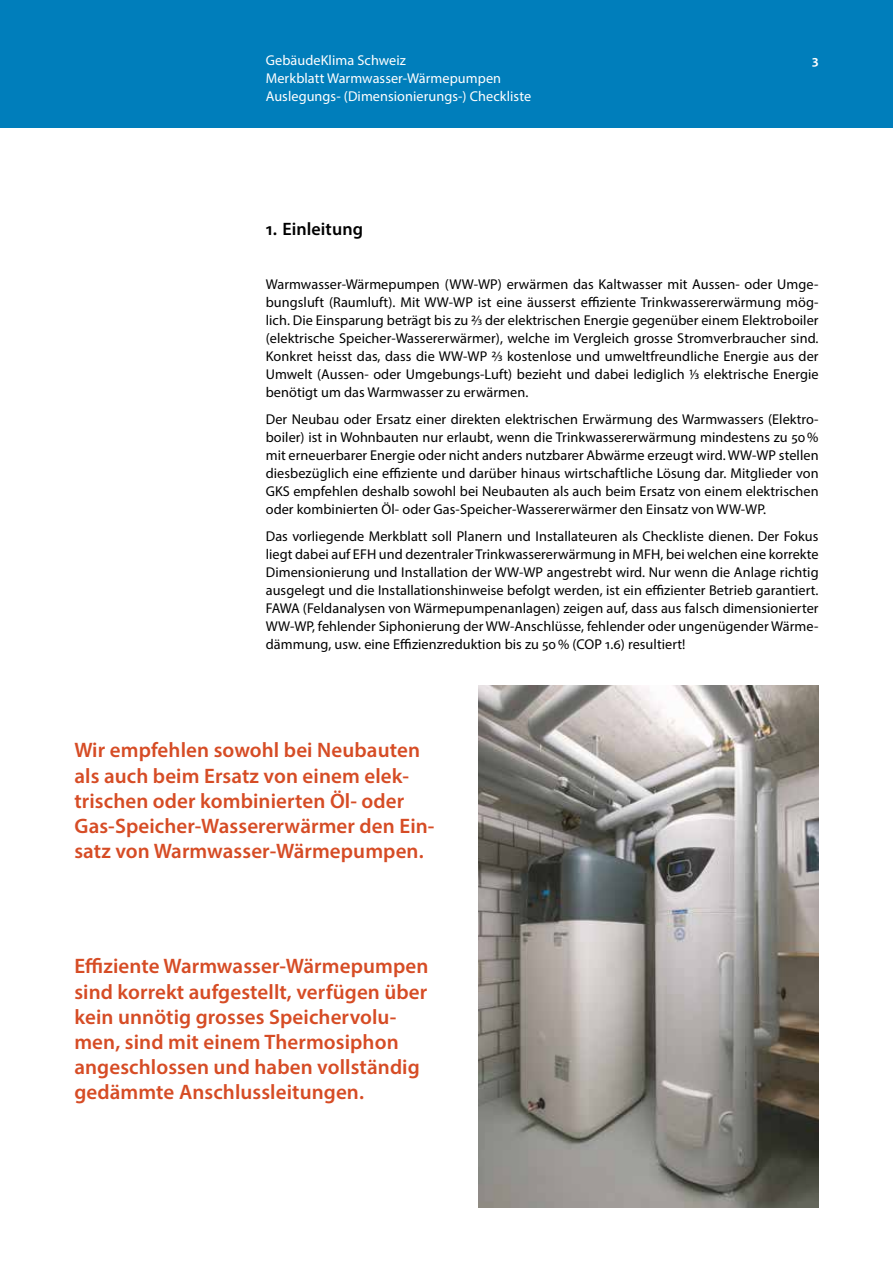
<style>
.page{position:relative;width:893px;height:1263px;background:#fff}
.page>*{position:absolute;margin:0;border:0;box-sizing:border-box;transform-origin:0 0}
.t1{font:600 21px/25.2px "Myriad Pro";letter-spacing:.005em;color:#d64c25}
.t2{font:600 18px "Myriad Pro";letter-spacing:.005em;color:#000}
.t3{font:14.25px/18px "Myriad Pro";letter-spacing:.005em;color:#000;text-align:justify}
.t4{font:14.25px/18px "Myriad Pro";letter-spacing:.005em;color:#fff}
.t5{font:600 14.25px "Myriad Pro";color:#fff}
</style>
<div class="page">
<div style="left:0;top:0;width:893px;height:127px;background:#007ebb"></div>
<img style="left:478px;top:685px;width:341px;height:522px">
<p class="t4" style="left:266px;top:51px;width:267px">GebäudeKlima Schweiz<br>Merkblatt Warmwasser-Wärmepumpen<br>Auslegungs- (Dimensionierungs-) Checkliste</p>
<p class="t5" style="left:812px;top:51px;width:8px">3</p>
<p class="t2" style="left:266px;top:218px;width:99px">1. Einleitung</p>
<p class="t3" style="left:266px;top:275px;width:554px">Warmwasser-Wärmepumpen (WW-WP) erwärmen das Kaltwasser mit Aussen- oder Umge&shy;bungsluft (Raumluft). Mit WW-WP ist eine äusserst effiziente Trinkwassererwärmung mög&shy;lich. Die Einsparung beträgt bis zu 2/3 der elektrischen Energie gegenüber einem Elektroboiler (elektrische Speicher-Wassererwärmer), welche im Vergleich grosse Stromverbraucher sind.<br>Konkret heisst das, dass die WW-WP 2/3 kostenlose und umweltfreundliche Energie aus der Umwelt (Aussen- oder Umgebungs-Luft) bezieht und dabei lediglich 1/3 elektrische Energie benötigt um das Warmwasser zu erwärmen.</p>
<p class="t3" style="left:266px;top:410px;width:554px">Der Neubau oder Ersatz einer direkten elektrischen Erwärmung des Warmwassers (Elektro&shy;boiler) ist in Wohnbauten nur erlaubt, wenn die Trinkwassererwärmung mindestens zu 50% mit erneuerbarer Energie oder nicht anders nutzbarer Abwärme erzeugt wird. WW-WP stellen diesbezüglich eine effiziente und darüber hinaus wirtschaftliche Lösung dar. Mitglieder von GKS empfehlen deshalb sowohl bei Neubauten als auch beim Ersatz von einem elektrischen oder kombinierten Öl- oder Gas-Speicher-Wassererwärmer den Einsatz von WW-WP.</p>
<p class="t3" style="left:266px;top:527px;width:554px">Das vorliegende Merkblatt soll Planern und Installateuren als Checkliste dienen. Der Fokus liegt dabei auf EFH und dezentraler Trinkwassererwärmung in MFH, bei welchen eine korrekte Dimensionierung und Installation der WW-WP angestrebt wird. Nur wenn die Anlage richtig ausgelegt und die Installationshinweise befolgt werden, ist ein effizienter Betrieb garantiert.<br>FAWA (Feldanalysen von Wärmepumpenanlagen) zeigen auf, dass aus falsch dimensionierter WW-WP, fehlender Siphonierung der WW-Anschlüsse, fehlender oder ungenügender Wärme&shy;dämmung, usw. eine Effizienzreduktion bis zu 50% (COP 1.6) resultiert!</p>
<h1 class="t1" style="left:74px;top:737px;width:362px">Wir empfehlen sowohl bei Neubauten als auch beim Ersatz von einem elek&shy;trischen oder kombinierten Öl- oder Gas-Speicher-Wassererwärmer den Ein&shy;satz von Warmwasser-Wärmepumpen.</h1>
<h1 class="t1" style="left:74px;top:953px;width:355px">Effiziente Warmwasser-Wärmepumpen sind korrekt aufgestellt, verfügen über kein unnötig grosses Speichervolu&shy;men, sind mit einem Thermosiphon angeschlossen und haben vollständig gedämmte Anschlussleitungen.</h1>
</div>
